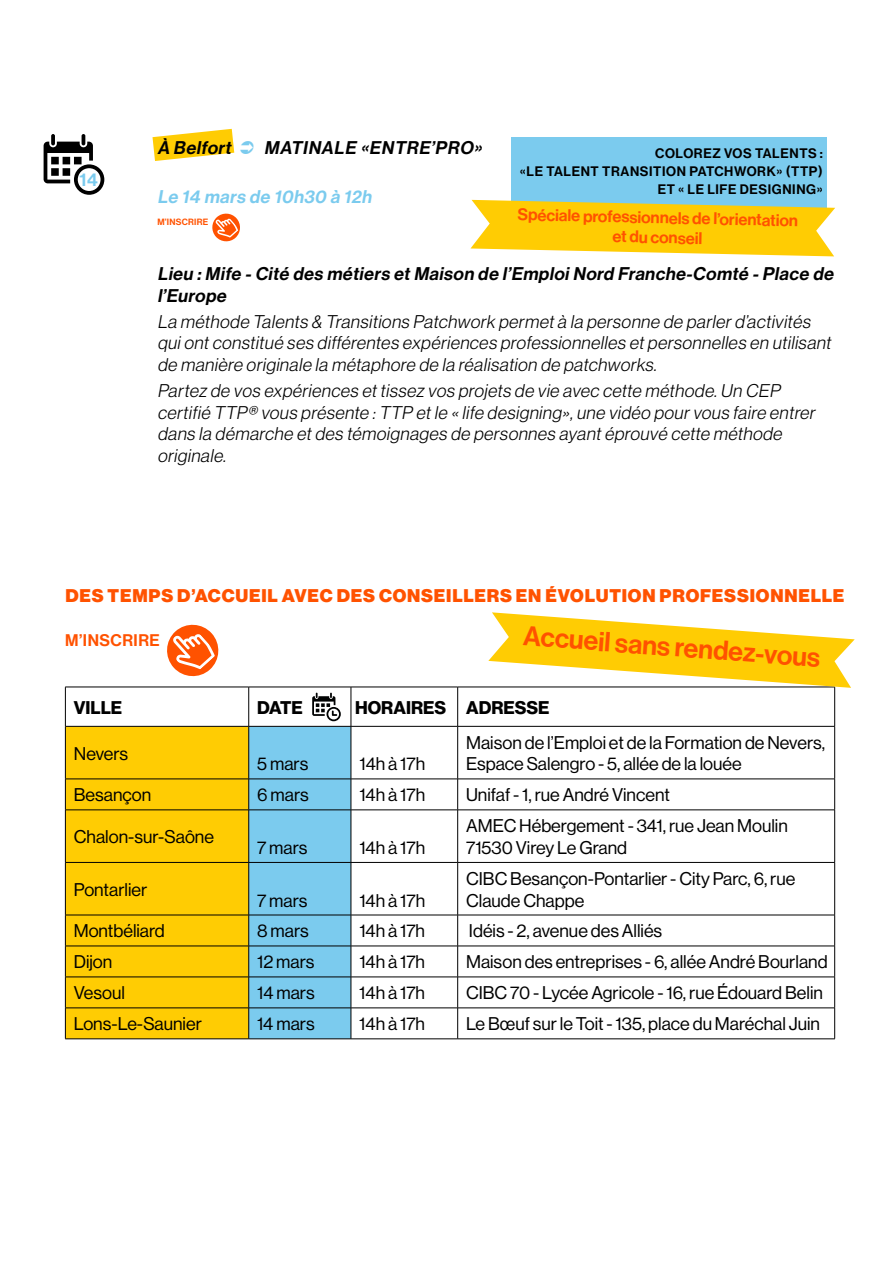
<style>
.page{position:relative;width:893px;height:1263px;background:#fff}
.page>*{position:absolute;margin:0;border:0;box-sizing:border-box;transform-origin:0 0}
.t1{font:27px "N Haas Grotesk DS Std 65 Md";color:#ff5200}
.t2{font:18px/21.6px "N Haas Grotesk DS Std 55 Rg";color:#000}
.t3{font:italic 18px/21.6px "N Haas Grotesk DS Std 45 Lt";color:#000}
.t4{font:italic 18px/21.6px "N Haas Grotesk DS Std 65 Md";color:#000}
.t5{font:18px "N Haas Grotesk DS Std 95 Blk";letter-spacing:.045em;color:#ff5200}
.t6{font:18px "N Haas Grotesk DS Std 75 Bd";color:#000}
.t7{font:italic 18px "N Haas Grotesk DS Std 65 Md";color:#7bcbee}
.t8{font:18px "N Haas Grotesk DS Std 65 Md";color:#7bcbee}
.t9{font:16.5px/19.8px "N Haas Grotesk DS Std 65 Md";letter-spacing:.03em;color:#ff5200;text-align:center}
.t10{font:13.5px/18px "N Haas Grotesk DS Std 65 Md";letter-spacing:.045em;color:#000;text-align:right}
.t11{font:8.85px "N Haas Grotesk DS Std 65 Md";letter-spacing:.03em;color:#ff5200}
</style>
<div class="page">
<svg style="left:44px;top:134px;width:60px;height:61px"></svg>
<svg style="left:153px;top:129px;width:81px;height:32px"></svg>
<div style="left:511px;top:138px;width:316px;height:71px;background:#7bcbee"></div>
<svg style="left:470px;top:200px;width:365px;height:56px"></svg>
<div style="left:66px;top:727px;width:182px;height:311px;background:#ffcc03"></div>
<hr style="left:65px;top:687px;width:184px;height:1px;background:#000">
<hr style="left:65px;top:687px;width:1px;height:39px;background:#000">
<hr style="left:249px;top:687px;width:102px;height:1px;background:#000">
<hr style="left:248px;top:687px;width:1px;height:39px;background:#000">
<hr style="left:351px;top:687px;width:107px;height:1px;background:#000">
<hr style="left:351px;top:687px;width:1px;height:39px;background:#000">
<hr style="left:458px;top:687px;width:377px;height:1px;background:#000">
<hr style="left:457px;top:687px;width:1px;height:39px;background:#000">
<hr style="left:834px;top:687px;width:1px;height:39px;background:#000">
<hr style="left:65px;top:726px;width:184px;height:1px;background:#000">
<hr style="left:65px;top:726px;width:1px;height:53px;background:#000">
<hr style="left:248px;top:726px;width:1px;height:53px;background:#000">
<hr style="left:351px;top:726px;width:107px;height:1px;background:#000">
<hr style="left:351px;top:726px;width:1px;height:53px;background:#000">
<hr style="left:458px;top:726px;width:377px;height:1px;background:#000">
<hr style="left:457px;top:726px;width:1px;height:53px;background:#000">
<hr style="left:834px;top:726px;width:1px;height:53px;background:#000">
<hr style="left:65px;top:779px;width:184px;height:1px;background:#000">
<hr style="left:65px;top:779px;width:1px;height:31px;background:#000">
<hr style="left:248px;top:779px;width:1px;height:31px;background:#000">
<hr style="left:351px;top:779px;width:107px;height:1px;background:#000">
<hr style="left:351px;top:779px;width:1px;height:31px;background:#000">
<hr style="left:458px;top:779px;width:377px;height:1px;background:#000">
<hr style="left:457px;top:779px;width:1px;height:31px;background:#000">
<hr style="left:834px;top:779px;width:1px;height:31px;background:#000">
<hr style="left:65px;top:810px;width:184px;height:1px;background:#000">
<hr style="left:65px;top:810px;width:1px;height:52px;background:#000">
<hr style="left:248px;top:810px;width:1px;height:52px;background:#000">
<hr style="left:351px;top:810px;width:107px;height:1px;background:#000">
<hr style="left:351px;top:810px;width:1px;height:52px;background:#000">
<hr style="left:458px;top:810px;width:377px;height:1px;background:#000">
<hr style="left:457px;top:810px;width:1px;height:52px;background:#000">
<hr style="left:834px;top:810px;width:1px;height:52px;background:#000">
<hr style="left:65px;top:862px;width:184px;height:1px;background:#000">
<hr style="left:65px;top:863px;width:1px;height:52px;background:#000">
<hr style="left:248px;top:863px;width:1px;height:52px;background:#000">
<hr style="left:351px;top:862px;width:107px;height:1px;background:#000">
<hr style="left:351px;top:863px;width:1px;height:52px;background:#000">
<hr style="left:458px;top:862px;width:377px;height:1px;background:#000">
<hr style="left:457px;top:863px;width:1px;height:52px;background:#000">
<hr style="left:834px;top:863px;width:1px;height:52px;background:#000">
<hr style="left:65px;top:915px;width:184px;height:1px;background:#000">
<hr style="left:65px;top:915px;width:1px;height:31px;background:#000">
<hr style="left:248px;top:915px;width:1px;height:31px;background:#000">
<hr style="left:351px;top:915px;width:107px;height:1px;background:#000">
<hr style="left:351px;top:915px;width:1px;height:31px;background:#000">
<hr style="left:458px;top:915px;width:377px;height:1px;background:#000">
<hr style="left:457px;top:915px;width:1px;height:31px;background:#000">
<hr style="left:834px;top:915px;width:1px;height:31px;background:#000">
<hr style="left:65px;top:946px;width:184px;height:1px;background:#000">
<hr style="left:65px;top:946px;width:1px;height:31px;background:#000">
<hr style="left:248px;top:946px;width:1px;height:31px;background:#000">
<hr style="left:351px;top:946px;width:107px;height:1px;background:#000">
<hr style="left:351px;top:946px;width:1px;height:31px;background:#000">
<hr style="left:458px;top:946px;width:377px;height:1px;background:#000">
<hr style="left:457px;top:946px;width:1px;height:31px;background:#000">
<hr style="left:834px;top:946px;width:1px;height:31px;background:#000">
<hr style="left:65px;top:977px;width:184px;height:1px;background:#000">
<hr style="left:65px;top:977px;width:1px;height:31px;background:#000">
<hr style="left:248px;top:977px;width:1px;height:31px;background:#000">
<hr style="left:351px;top:977px;width:107px;height:1px;background:#000">
<hr style="left:351px;top:977px;width:1px;height:31px;background:#000">
<hr style="left:458px;top:977px;width:377px;height:1px;background:#000">
<hr style="left:457px;top:977px;width:1px;height:31px;background:#000">
<hr style="left:834px;top:977px;width:1px;height:31px;background:#000">
<hr style="left:65px;top:1008px;width:184px;height:1px;background:#000">
<hr style="left:65px;top:1008px;width:1px;height:31px;background:#000">
<hr style="left:248px;top:1008px;width:1px;height:31px;background:#000">
<hr style="left:351px;top:1008px;width:107px;height:1px;background:#000">
<hr style="left:351px;top:1008px;width:1px;height:31px;background:#000">
<hr style="left:458px;top:1008px;width:377px;height:1px;background:#000">
<hr style="left:457px;top:1008px;width:1px;height:31px;background:#000">
<hr style="left:834px;top:1008px;width:1px;height:31px;background:#000">
<hr style="left:65px;top:1038px;width:184px;height:1px;background:#000">
<hr style="left:351px;top:1038px;width:107px;height:1px;background:#000">
<hr style="left:458px;top:1038px;width:377px;height:1px;background:#000">
<svg style="left:249px;top:693px;width:102px;height:346px;background:#81c7e6"></svg>
<svg style="left:488px;top:612px;width:367px;height:76px"></svg>
<svg style="left:212px;top:213px;width:28px;height:29px"></svg>
<svg style="left:167px;top:624px;width:52px;height:53px"></svg>
<p class="t8" style="left:79px;top:169px;width:20px">14</p>
<p class="t4" style="left:157px;top:137px;width:79px">À Belfort</p>
<p class="t4" style="left:264px;top:137px;width:223px">MATINALE «ENTRE’PRO»</p>
<p class="t7" style="left:157px;top:186px;width:219px">Le 14 mars de 10h30 à 12h</p>
<p class="t11" style="left:157px;top:217px;width:53px">M’INSCRIRE</p>
<p class="t10" style="left:520px;top:145px;width:304px">COLOREZ VOS TALENTS :<br>«LE TALENT TRANSITION PATCHWORK» (TTP)<br>ET « LE LIFE DESIGNING»</p>
<p class="t9" style="left:518px;top:205px;width:282px;rotate:1deg">Spéciale professionnels de l’orientation et du conseil</p>
<p class="t4" style="left:157px;top:264px;width:681px">Lieu :Mife - Cité des métiers et Maison de l’EmploiNord Franche-Comté - Place de l’Europe</p>
<p class="t3" style="left:157px;top:311px;width:678px">La méthode Talents &amp; Transitions Patchwork permetà la personne de parler d’activités quiontconstitué ses différentes expériences professionnelles etpersonnelles en utilisant de manière originale la métaphore de la réalisation de patchworks.</p>
<p class="t3" style="left:157px;top:380px;width:663px">Partez de vos expériences ettissez vos projets de vie avec cette méthode.Un CEP certifié TTP® vous présente :TTP etle « life designing»,une vidéo pour vous faire entrer dans la démarche etdes témoignages de personnes ayantéprouvé cette méthode originale.</p>
<p class="t5" style="left:65px;top:585px;width:780px">DES TEMPS D’ACCUEIL AVEC DES CONSEILLERS EN ÉVOLUTION PROFESSIONNELLE</p>
<h1 class="t1" style="left:525px;top:620px;width:299px;rotate:4deg">Accueil sans rendez-vous</h1>
<p class="t9" style="left:65px;top:631px;width:96px">M’INSCRIRE</p>
<p class="t6" style="left:74px;top:697px;width:50px">VILLE</p>
<p class="t6" style="left:257px;top:697px;width:47px">DATE</p>
<p class="t6" style="left:355px;top:697px;width:196px">HORAIRES ADRESSE</p>
<p class="t2" style="left:74px;top:743px;width:56px">Nevers</p>
<p class="t2" style="left:257px;top:753px;width:53px">5 mars</p>
<p class="t2" style="left:359px;top:753px;width:67px">14h à 17h</p>
<p class="t2" style="left:466px;top:732px;width:360px">Maison de l’Emploi et de la Formation de Nevers,<br>Espace Salengro - 5, allée de la louée</p>
<p class="t2" style="left:74px;top:784px;width:79px">Besançon</p>
<p class="t2" style="left:257px;top:784px;width:53px">6 mars</p>
<p class="t2" style="left:359px;top:784px;width:67px">14h à 17h</p>
<p class="t2" style="left:466px;top:784px;width:205px">Unifaf - 1, rue André Vincent</p>
<p class="t2" style="left:74px;top:826px;width:142px">Chalon-sur-Saône</p>
<p class="t2" style="left:257px;top:837px;width:52px">7 mars</p>
<p class="t2" style="left:359px;top:837px;width:67px">14h à 17h</p>
<p class="t2" style="left:466px;top:815px;width:323px">AMEC Hébergement - 341, rue Jean Moulin<br>71530 Virey Le Grand</p>
<p class="t2" style="left:74px;top:879px;width:75px">Pontarlier</p>
<p class="t2" style="left:257px;top:889px;width:52px">7 mars</p>
<p class="t2" style="left:359px;top:889px;width:67px">14h à 17h</p>
<p class="t2" style="left:466px;top:868px;width:331px">CIBC Besançon-Pontarlier - City Parc, 6, rue<br>Claude Chappe</p>
<p class="t2" style="left:74px;top:920px;width:93px">Montbéliard</p>
<p class="t2" style="left:257px;top:920px;width:53px">8 mars</p>
<p class="t2" style="left:359px;top:920px;width:67px">14h à 17h</p>
<p class="t2" style="left:469px;top:920px;width:195px">Idéis - 2, avenue des Alliés</p>
<p class="t2" style="left:74px;top:951px;width:40px">Dijon</p>
<p class="t2" style="left:257px;top:951px;width:59px">12 mars</p>
<p class="t2" style="left:359px;top:951px;width:67px">14h à 17h</p>
<p class="t2" style="left:466px;top:951px;width:363px">Maison des entreprises - 6, allée André Bourland</p>
<p class="t2" style="left:74px;top:982px;width:53px">Vesoul</p>
<p class="t2" style="left:257px;top:982px;width:59px">14 mars</p>
<p class="t2" style="left:359px;top:982px;width:67px">14h à 17h</p>
<p class="t2" style="left:466px;top:982px;width:358px">CIBC 70 - Lycée Agricole - 16, rue Édouard Belin</p>
<p class="t2" style="left:74px;top:1013px;width:130px">Lons-Le-Saunier</p>
<p class="t2" style="left:257px;top:1013px;width:59px">14 mars</p>
<p class="t2" style="left:359px;top:1013px;width:67px">14h à 17h</p>
<p class="t2" style="left:466px;top:1013px;width:356px">Le Bœuf sur le Toit - 135, place du Maréchal Juin</p>
</div>
